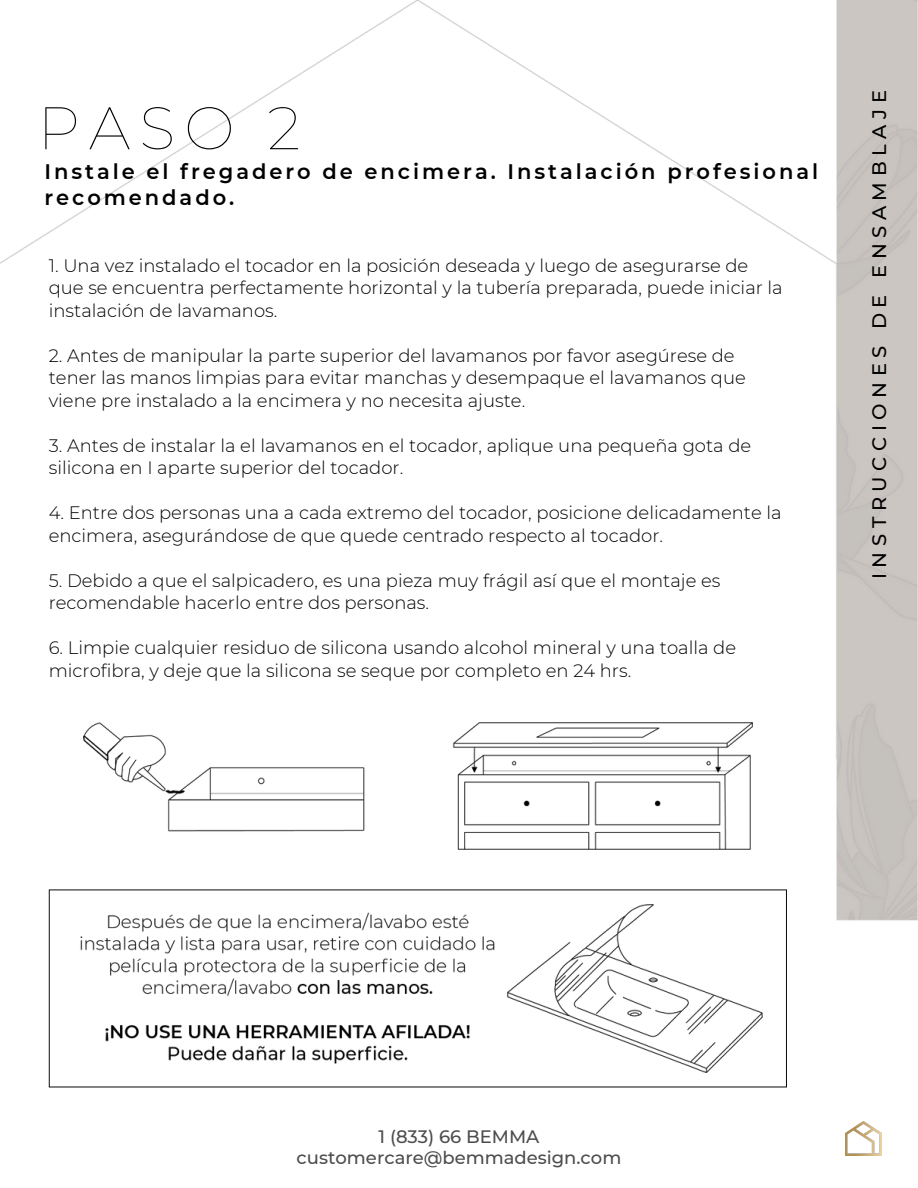
<style>
.page{position:relative;width:918px;height:1188px;background:#fff}
.page>*{position:absolute;margin:0;border:0;box-sizing:border-box;transform-origin:0 0}
.t1{font:100 60px "Montserrat";color:#000}
.t2{font:600 21px/25.8px "Montserrat";letter-spacing:.14em;color:#000}
.t3{font:500 19.5px "Montserrat";letter-spacing:.285em;color:#000}
.t4{font:300 18px/22.5px "Montserrat";color:#000}
.t5{font:500 18px/20.2px "Montserrat";color:#4d4d4f;text-align:center}
</style>
<div class="page">
<img style="left:0;top:0;width:918px;height:1156px">
<img style="left:845px;top:1122px;width:36px;height:33px">
<img style="left:83px;top:723px;width:669px;height:127px">
<svg style="left:49px;top:889px;width:738px;height:198px"></svg>
<img style="left:507px;top:904px;width:256px;height:169px">
<img style="left:73px;top:913px;width:429px;height:152px">
<p class="t1" style="left:37px;top:91px;width:265px">PASO 2</p>
<h4 class="t2" style="left:44px;top:159px;width:775px">Instale el fregadero de encimera. Instalación profesional recomendado.</h4>
<p class="t4" style="left:49px;top:254px;width:735px">1. Una vez instalado el tocador en la posición deseada y luego de asegurarse de que se encuentra perfectamente horizontal y la tubería preparada, puede iniciar la</p>
<p class="t4" style="left:49px;top:299px;width:230px">instalación de lavamanos.</p>
<p class="t4" style="left:49px;top:344px;width:699px">2. Antes de manipular la parte superior del lavamanos por favor asegúrese de tener las manos limpias para evitar manchas y desempaque el lavamanos que viene pre instalado a la encimera y no necesita ajuste.</p>
<p class="t4" style="left:49px;top:434px;width:704px">3. Antes de instalar la el lavamanos en el tocador, aplique una pequeña gota de</p>
<p class="t4" style="left:49px;top:457px;width:356px">silicona en I aparte superior del tocador.</p>
<p class="t4" style="left:49px;top:502px;width:734px">4. Entre dos personas una a cada extremo del tocador, posicione delicadamente la</p>
<p class="t4" style="left:49px;top:524px;width:616px">encimera, asegurándose de que quede centrado respecto al tocador.</p>
<p class="t4" style="left:49px;top:569px;width:673px">5. Debido a que el salpicadero, es una pieza muy frágil así que el montaje es</p>
<p class="t4" style="left:49px;top:592px;width:382px">recomendable hacerlo entre dos personas.</p>
<p class="t4" style="left:49px;top:637px;width:689px">6. Limpie cualquier residuo de silicona usando alcohol mineral y una toalla de</p>
<h2 class="t4" style="left:49px;top:659px;width:584px">microfibra, y deje que la silicona se seque por completo en 24 hrs.</h2>
<p class="t3" style="left:867px;top:579px;width:490px;rotate:-90deg">INSTRUCCIONES DE ENSAMBLAJE</p>
<h3 class="t5" style="left:297px;top:1127px;width:326px">1 (833) 66 BEMMA customercare@bemmadesign.com</h3>
</div>
